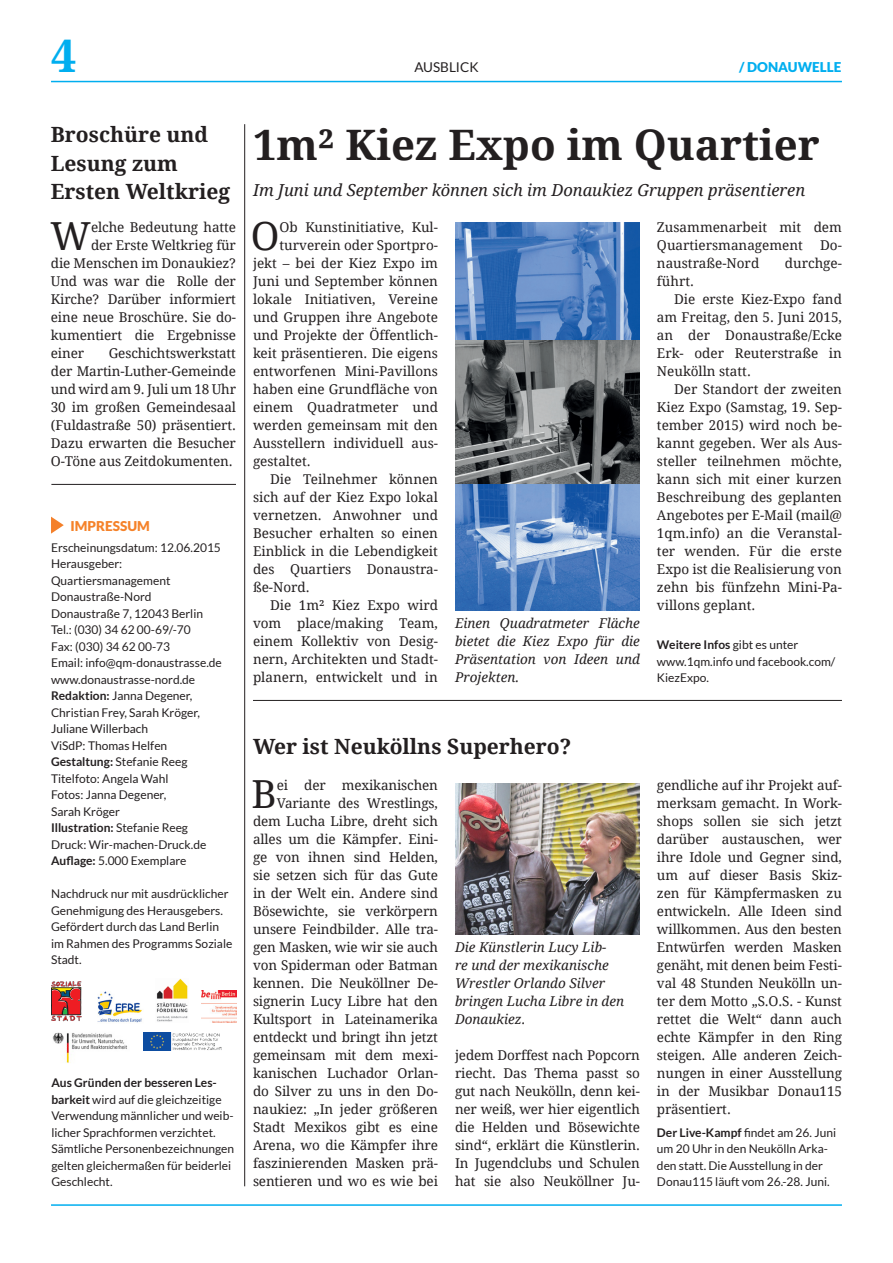
<style>
.page{position:relative;width:893px;height:1263px;background:#fff}
.page>*{position:absolute;margin:0;border:0;box-sizing:border-box;transform-origin:0 0}
.t1{font:700 45px "Droid Serif";color:#00aeef}
.headline_28pt{font:700 42px "Droid Serif";color:#231f20}
.initial{font:38.7px "Droid Serif";color:#231f20}
.headline_14pt_3Zeile{font:700 21px/28.5px "Droid Serif";color:#231f20}
.unterzeile_11pt{font:italic 16.5px "Droid Serif";color:#231f20}
.initial-2{font:13.5px/18px "Droid Serif";letter-spacing:-.01em;color:#231f20;text-align:justify}
.fliesstext{font:13.5px/18px "Droid Serif";color:#231f20;text-align:justify}
.bildunterschrift{font:italic 13.5px/18px "Droid Serif";color:#231f20;text-align:justify}
.t2{font:900 13.5px "Lato";color:#00aeef}
.kicker_orange{font:900 13.5px "Lato";color:#f58229}
.t3{font:13.5px "Lato";color:#231f20}
.infotext{font:12px/16.5px "Lato";color:#231f20}
.infotext-2{font:700 12px "Lato";color:#231f20}
.s1{font-weight:700}
.s2{font-weight:400}
</style>
<div class="page">
<hr style="left:51px;top:1204px;width:791px;height:2px;background:#00aeef">
<hr style="left:51px;top:81px;width:791px;height:1px;background:#00aeef">
<hr style="left:244px;top:124px;width:1px;height:1062px;background:#231f20">
<svg style="left:51px;top:517px;width:13px;height:17px"></svg>
<hr style="left:253px;top:700px;width:589px;height:1px;background:#231f20">
<hr style="left:51px;top:484px;width:185px;height:1px;background:#231f20">
<img style="left:455px;top:783px;width:185px;height:151px">
<img style="left:52px;top:1032px;width:75px;height:31px">
<svg style="left:51px;top:981px;width:31px;height:40px"></svg>
<img style="left:156px;top:978px;width:32px;height:44px">
<img style="left:201px;top:991px;width:35px;height:31px">
<img style="left:144px;top:1032px;width:78px;height:18px">
<img style="left:97px;top:992px;width:45px;height:31px">
<img style="left:455px;top:222px;width:185px;height:388px">
<p class="t1" style="left:51px;top:30px;width:27px">4</p>
<p class="t3" style="left:414px;top:60px;width:66px">AUSBLICK</p>
<p class="t2" style="left:739px;top:59px;width:104px">/ DONAUWELLE</p>
<p class="headline_14pt_3Zeile" style="left:51px;top:121px;width:181px">Broschüre und<br>Lesung zum<br>Ersten Weltkrieg</p>
<p class="initial" style="left:51px;top:214px;width:42px">W</p>
<p class="initial-2" style="left:91px;top:218px;width:146px">elche Bedeutung hatte</p>
<p class="initial-2" style="left:91px;top:236px;width:146px">der Erste Weltkrieg für</p>
<p class="initial-2" style="left:51px;top:254px;width:187px">die Menschen im Donaukiez?</p>
<p class="initial-2" style="left:51px;top:272px;width:187px">Und was war die Rolle der</p>
<p class="initial-2" style="left:51px;top:290px;width:187px">Kirche? Darüber informiert</p>
<p class="initial-2" style="left:51px;top:308px;width:187px">eine neue Broschüre. Sie do-</p>
<p class="initial-2" style="left:51px;top:326px;width:187px">kumentiert die Ergebnisse</p>
<p class="initial-2" style="left:51px;top:344px;width:35px">einer</p>
<p class="initial-2" style="left:51px;top:344px;width:187px;text-indent:58px">Geschichtswerkstatt der Martin-Luther-Gemeinde und wird am 9. Juli um 18 Uhr 30 im großen Gemeindesaal (Fuldastraße 50) präsentiert.<br>Dazu erwarten die Besucher O-Töne aus Zeitdokumenten.</p>
<p class="kicker_orange" style="left:71px;top:518px;width:81px">IMPRESSUM</p>
<p class="infotext" style="left:51px;top:539px;width:171px">Erscheinungsdatum: 12.06.2015</p>
<p class="infotext" style="left:51px;top:556px;width:73px">Herausgeber:</p>
<p class="infotext" style="left:51px;top:572px;width:121px">Quartiersmanagement</p>
<p class="infotext" style="left:51px;top:589px;width:102px">Donaustraße-Nord</p>
<p class="infotext" style="left:51px;top:605px;width:154px">Donaustraße 7, 12043 Berlin</p>
<p class="infotext" style="left:51px;top:622px;width:141px">Tel.: (030) 34 62 00-69/-70</p>
<p class="infotext" style="left:51px;top:638px;width:121px">Fax: (030) 34 62 00-73</p>
<p class="infotext" style="left:51px;top:655px;width:172px">Email: info@qm-donaustrasse.de</p>
<p class="infotext" style="left:51px;top:671px;width:146px">www.donaustrasse-nord.de</p>
<p class="infotext" style="left:51px;top:688px;width:143px"><span class="s1">Redaktion:</span> Janna Degener,</p>
<p class="infotext" style="left:51px;top:704px;width:151px">Christian Frey, Sarah Kröger,</p>
<p class="infotext" style="left:51px;top:721px;width:99px">Juliane Willerbach</p>
<p class="infotext" style="left:51px;top:737px;width:118px">ViSdP: Thomas Helfen</p>
<p class="infotext" style="left:51px;top:754px;width:138px"><span class="s1">Gestaltung:</span> Stefanie Reeg</p>
<p class="infotext" style="left:51px;top:770px;width:119px">Titelfoto: Angela Wahl</p>
<p class="infotext" style="left:51px;top:787px;width:117px">Fotos: Janna Degener,</p>
<p class="infotext" style="left:51px;top:803px;width:71px">Sarah Kröger</p>
<p class="infotext-2" style="left:51px;top:821px;width:139px">Illustration: <span class="s2">Stefanie Reeg</span></p>
<p class="infotext" style="left:51px;top:836px;width:157px">Druck: Wir-machen-Druck.de</p>
<p class="infotext" style="left:51px;top:853px;width:137px"><span class="s1">Auflage:</span> 5.000 Exemplare</p>
<p class="infotext" style="left:51px;top:886px;width:183px">Nachdruck nur mit ausdrücklicher<br>Genehmigung des Herausgebers.<br>Gefördert durch das Land Berlin im Rahmen des Programms Soziale<br>Stadt.</p>
<p class="infotext" style="left:51px;top:1075px;width:184px"><span class="s1">Aus Gründen der besseren Les&shy;barkeit</span> wird auf die gleichzeitige<br>Verwendung männlicher und weib&shy;licher Sprachformen verzichtet.<br>Sämtliche Personenbezeichnungen gelten gleichermaßen für beiderlei<br>Geschlecht.</p>
<p class="headline_28pt" style="left:253px;top:121px;width:568px">1m² Kiez Expo im Quartier</p>
<p class="unterzeile_11pt" style="left:253px;top:181px;width:554px">Im Juni und September können sich im Donaukiez Gruppen präsentieren</p>
<p class="initial" style="left:251px;top:214px;width:30px">O</p>
<p class="initial-2" style="left:280px;top:218px;width:160px">Ob Kunstinitiative, Kul-</p>
<p class="fliesstext" style="left:657px;top:218px;width:186px">Zusammenarbeit mit dem<br>Quartiersmanagement</p>
<p class="initial-2" style="left:280px;top:236px;width:160px">turverein oder Sportpro-</p>
<p class="initial-2" style="left:253px;top:254px;width:186px">jekt – bei der Kiez Expo im</p>
<p class="initial-2" style="left:253px;top:272px;width:186px">Juni und September können</p>
<p class="initial-2" style="left:253px;top:290px;width:186px">lokale Initiativen, Vereine</p>
<p class="initial-2" style="left:253px;top:308px;width:186px">und Gruppen ihre Angebote</p>
<p class="initial-2" style="left:253px;top:326px;width:186px">und Projekte der Öffentlich-</p>
<p class="initial-2" style="left:253px;top:344px;width:186px">keit präsentieren. Die eigens</p>
<p class="initial-2" style="left:253px;top:362px;width:186px">entworfenen Mini-Pavillons</p>
<p class="initial-2" style="left:253px;top:380px;width:186px">haben eine Grundfläche von</p>
<p class="initial-2" style="left:253px;top:398px;width:186px">einem Quadratmeter und</p>
<p class="initial-2" style="left:253px;top:416px;width:186px">werden gemeinsam mit den</p>
<p class="initial-2" style="left:253px;top:434px;width:186px">Ausstellern individuell aus-</p>
<p class="initial-2" style="left:253px;top:452px;width:59px">gestaltet.</p>
<p class="fliesstext" style="left:253px;top:470px;width:186px;text-indent:17px">Die Teilnehmer können sich auf der Kiez Expo lokal vernetzen. Anwohner und Besucher erhalten so einen Einblick in die Lebendigkeit des Quartiers Donaustra&shy;ße-Nord.</p>
<p class="fliesstext" style="left:253px;top:596px;width:186px;text-indent:17px">Die 1m² Kiez Expo wird vom place/making Team, einem Kollektiv von Desig&shy;nern, Architekten und Stadt&shy;planern, entwickelt und in</p>
<p class="fliesstext" style="left:820px;top:236px;width:23px">Do-</p>
<p class="fliesstext" style="left:657px;top:254px;width:104px">naustraße-Nord</p>
<p class="fliesstext" style="left:785px;top:254px;width:59px">durchge-</p>
<p class="fliesstext" style="left:657px;top:272px;width:39px">führt.</p>
<p class="fliesstext" style="left:657px;top:290px;width:186px;text-indent:17px">Die erste Kiez-Expo fand am Freitag, den 5. Juni 2015, an der Donaustraße/Ecke Erk- oder Reuterstraße in Neukölln statt.</p>
<p class="fliesstext" style="left:657px;top:380px;width:186px;text-indent:17px">Der Standort der zweiten Kiez Expo (Samstag, 19. Sep&shy;tember 2015) wird noch be&shy;kannt gegeben. Wer als Aus&shy;steller teilnehmen möchte, kann sich mit einer kurzen Beschreibung des geplanten Angebotes per E-Mail (mail@ 1qm.info) an die Veranstal&shy;ter wenden. Für die erste Expo ist die Realisierung von zehn bis fünfzehn Mini-Pa&shy;villons geplant.</p>
<p class="infotext" style="left:657px;top:636px;width:180px"><span class="s1">Weitere Infos</span> gibt es unter www.1qm.info und facebook.com/<br>KiezExpo.</p>
<p class="bildunterschrift" style="left:455px;top:614px;width:186px">Einen Quadratmeter Fläche bietet die Kiez Expo für die Präsentation von Ideen und Projekten.</p>
<p class="headline_14pt_3Zeile" style="left:253px;top:733px;width:320px">Wer ist Neuköllns Superhero?</p>
<p class="initial" style="left:252px;top:772px;width:27px">B</p>
<p class="initial-2" style="left:253px;top:776px;width:186px;text-align:right">ei der mexikanischen<br>Variante des Wrestlings, dem Lucha Libre, dreht sich alles um die Kämpfer. Eini&shy;ge von ihnen sind Helden, sie setzen sich für das Gute in der Welt ein. Andere sind<br>Bösewichte, sie verkörpern unsere Feindbilder. Alle tra&shy;gen Masken, wie wir sie auch von Spiderman oder Batman kennen. Die Neuköllner De&shy;signerin Lucy Libre hat den<br>Kultsport in Lateinamerika entdeckt und bringt ihn jetzt gemeinsam mit dem mexi&shy;kanischen Luchador Orlan&shy;do Silver zu uns in den Do&shy;naukiez: „In jeder größeren<br>Stadt Mexikos gibt es eine<br>Arena, wo die Kämpfer ihre faszinierenden Masken prä&shy;sentieren und wo es wie bei</p>
<p class="bildunterschrift" style="left:455px;top:938px;width:171px;text-align:left">Die Künstlerin Lucy Lib-<br>re und der mexikanische<br>Wrestler Orlando Silver bringen Lucha Libre in den<br>Donaukiez.</p>
<p class="initial-2" style="left:455px;top:1046px;width:186px">jedem Dorffest nach Popcorn riecht. Das Thema passt so gut nach Neukölln, denn kei&shy;ner weiß, wer hier eigentlich die Helden und Bösewichte sind“, erklärt die Künstlerin.<br>In Jugendclubs und Schulen hat sie also Neuköllner Ju-</p>
<p class="initial-2" style="left:657px;top:776px;width:186px">gendliche auf ihr Projekt auf&shy;merksam gemacht. In Work&shy;shops sollen sie sich jetzt darüber austauschen, wer ihre Idole und Gegner sind, um auf dieser Basis Skiz&shy;zen für Kämpfermasken zu entwickeln. Alle Ideen sind willkommen. Aus den besten Entwürfen werden Masken genäht, mit denen beim Festi&shy;val 48 Stunden Neukölln un&shy;ter dem Motto „S.O.S. - Kunst rettet die Welt“ dann auch echte Kämpfer in den Ring steigen. Alle anderen Zeich&shy;nungen in einer Ausstellung in der Musikbar Donau115 präsentiert.</p>
<p class="infotext" style="left:657px;top:1124px;width:181px"><span class="s1">Der Live-Kampf</span> findet am 26. Juni um 20 Uhr in den Neukölln Arka&shy;den statt. Die Ausstellung in der<br>Donau115 läuft vom 26.-28. Juni.</p>
</div>
